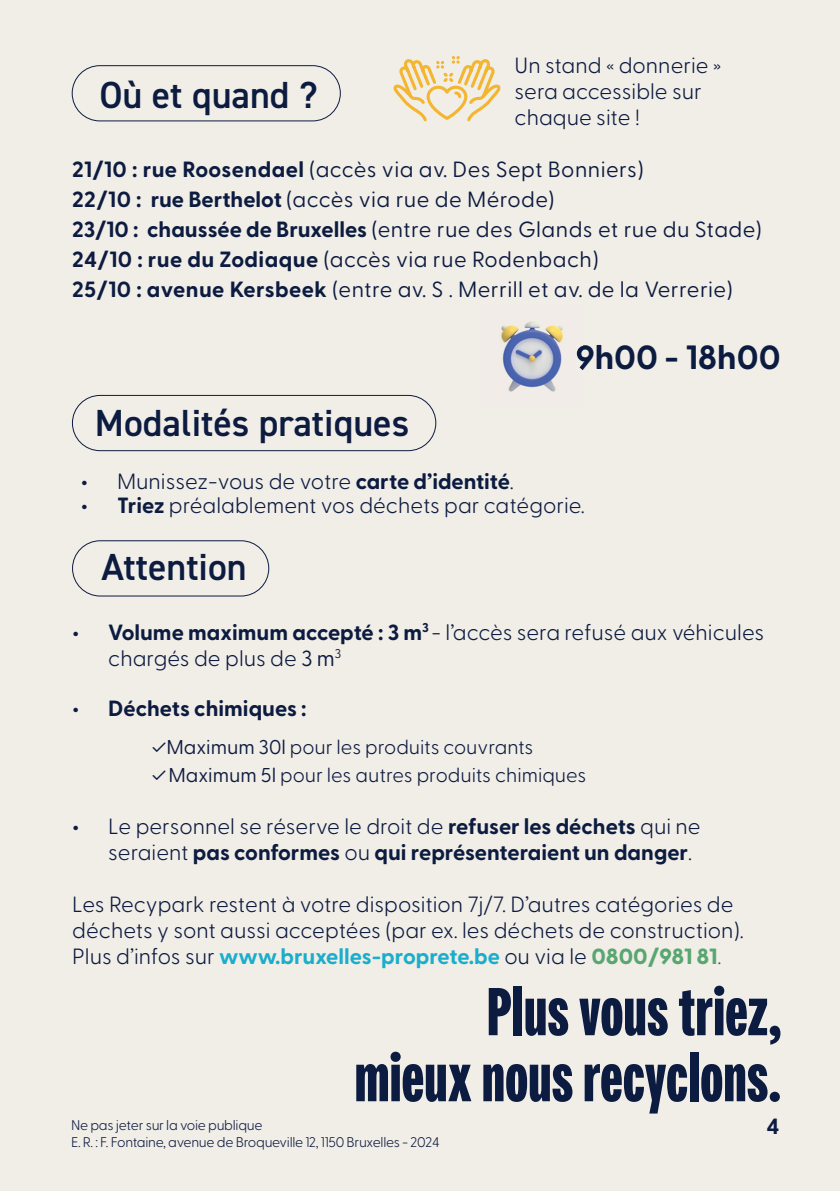
<style>
.page{position:relative;width:840px;height:1191px;background:#fff}
.page>*{position:absolute;margin:0;border:0;box-sizing:border-box;transform-origin:0 0}
.t1{font:900 68.4px/66px "Fairweather";color:#0c1b40;text-align:right}
.t2{font:600 37.8px "DIN2014";color:#0c1b40}
.t3{font:700 33.6px "Greycliff CF";color:#0c1b40}
.t4{font:300 22px/26px "Greycliff CF";color:#0c1b40}
.t5{font:22px/30px "Greycliff CF";letter-spacing:.02em;color:#0c1b40}
.t6{font:700 22px/26px "Greycliff CF";color:#0c1b40}
.t7{font:300 20px "Greycliff CF";color:#0c1b40}
.t8{font:300 14px "Greycliff CF";letter-spacing:-.02em;color:#0c1b40}
.s1{font-weight:700}
.s2{font-weight:400}
.s3{font-weight:400;font-size:18px}
.s4{font-weight:300}
.s5{font-weight:700;color:#1aaecc}
.s6{font-weight:800;color:#58a670}
.s7{color:#57585a}
</style>
<div class="page">
<div style="left:0;top:0;width:839px;height:1191px;background:#f1ede7"></div>
<div style="left:72px;top:65px;width:268px;height:56px;border:1px solid #0c1b40;border-radius:28px"></div>
<div style="left:72px;top:395px;width:364px;height:56px;border:1px solid #0c1b40;border-radius:28px"></div>
<div style="left:72px;top:540px;width:197px;height:56px;border:1px solid #0c1b40;border-radius:28px"></div>
<img style="left:501px;top:321px;width:63px;height:71px">
<img style="left:576px;top:346px;width:5px;height:23px">
<svg style="left:393px;top:56px;width:107px;height:66px"></svg>
<h2 class="t2" style="left:99px;top:69px;width:219px">Où et quand ?</h2>
<p class="t4" style="left:514px;top:51px;width:208px">Un stand « donnerie » sera accessible sur chaque site !</p>
<p class="t5" style="left:72px;top:153px;width:691px"><span class="s1">21/10 : rue Roosendael</span> (accès via av. Des Sept Bonniers)<br><span class="s1">22/10 : rue Berthelot</span> (accès via rue de Mérode)<br><span class="s1">23/10 : chaussée de Bruxelles</span> (entre rue des Glands et rue du Stade)<br><span class="s1">24/10 : rue du Zodiaque</span> (accès via rue Rodenbach)<br><span class="s1">25/10 : avenue Kersbeek</span> (entre av. S . Merrill et av. de la Verrerie)</p>
<h3 class="t3" style="left:575px;top:332px;width:206px">9h00 - 18h00</h3>
<h2 class="t2" style="left:95px;top:398px;width:316px">Modalités pratiques</h2>
<p class="t4" style="left:81px;top:466px;width:434px"><span class="s1">•</span> Munissez-vous de votre <span class="s1">carte d’identité</span>.</p>
<p class="t4" style="left:81px;top:490px;width:505px"><span class="s1">• Triez</span> préalablement vos déchets par catégorie.</p>
<h2 class="t2" style="left:101px;top:542px;width:147px">Attention</h2>
<p class="t4" style="left:108px;top:617px;width:657px;text-indent:-36px"><span class="s1">• Volume maximum accepté : 3 m</span><sup>3</sup> - l’accès sera refusé aux véhicules chargés de plus de <span class="s2">3 m</span><sup>3</sup></p>
<p class="t6" style="left:72px;top:694px;width:236px">• Déchets chimiques :</p>
<p class="t7" style="left:152px;top:731px;width:383px"><span class="s3">✓</span><span class="s2">Maximum 30l</span> pour les produits couvrants</p>
<p class="t7" style="left:152px;top:759px;width:436px"><span class="s3">✓</span><span class="s2">Maximum 5l</span> pour les autres produits chimiques</p>
<p class="t6" style="left:108px;top:812px;width:593px;text-indent:-36px">• <span class="s4">Le personnel se réserve le droit de</span> refuser les déchets <span class="s4">qui ne seraient</span> pas conformes <span class="s4">ou</span> qui représenteraient un danger<span class="s4">.</span></p>
<p class="t4" style="left:72px;top:889px;width:672px">Les Recypark restent à votre disposition 7j/7. D’autres catégories de déchets y sont aussi acceptées (par ex. les déchets de construction).<br>Plus d’infos sur <span class="s5">www.bruxelles-proprete.be</span> ou via le <span class="s6">0800/981 81</span><span class="s7">.</span></p>
<h1 class="t1" style="left:354px;top:979px;width:427px">Plus vous triez, mieux nous recyclons.</h1>
<p class="t8" style="left:71px;top:1114px;width:193px">Ne pas jeter sur la voie publique</p>
<p class="t6" style="left:766px;top:1112px;width:14px">4</p>
<p class="t8" style="left:71px;top:1131px;width:370px">E. R. : F. Fontaine, avenue de Broqueville 12, 1150 Bruxelles - 2024</p>
</div>
